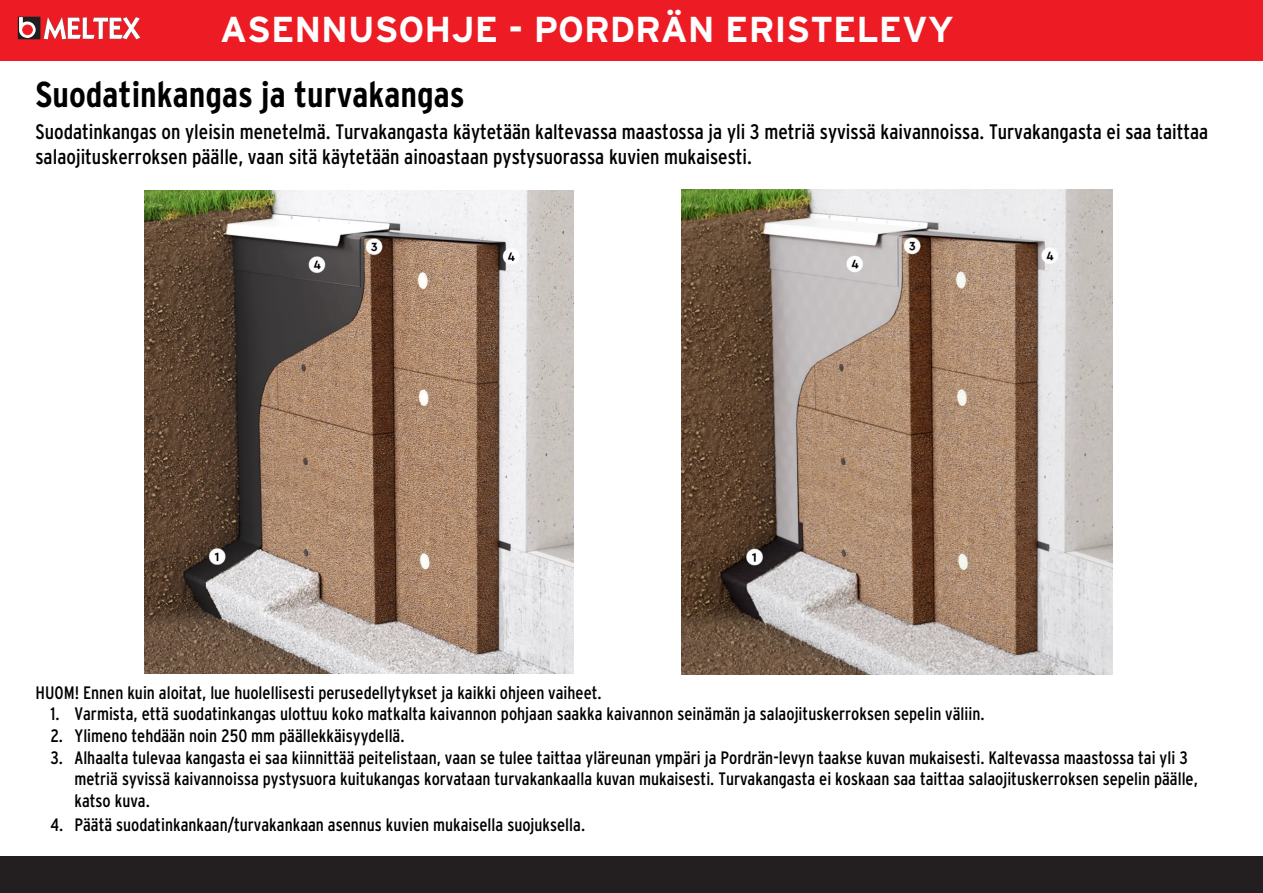
<style>
.page{position:relative;width:1263px;height:893px;background:#fff}
.page>*{position:absolute;margin:0;border:0;box-sizing:border-box;transform-origin:0 0}
.t1{font:700 36px "Interstate";color:#fff}
.t2{font:700 36px "Interstate Condensed";color:#000}
.t3{font:21px/25.2px "Interstate Condensed";color:#000}
.t4{font:18px/21.6px "Interstate Condensed";color:#000}
</style>
<div class="page">
<div style="left:0;top:0;width:1263px;height:61px;background:#ed1c24"></div>
<div style="left:0;top:857px;width:1263px;height:36px;background:#231f20"></div>
<svg style="left:44px;top:17px;width:96px;height:22px"></svg>
<div style="left:18px;top:17px;width:22px;height:22px;background:#1e1e20"></div>
<svg style="left:19px;top:17px;width:17px;height:21px"></svg>
<div style="left:23px;top:25px;width:9px;height:10px;background:#ed1c24;border-radius:50%"></div>
<div style="left:23px;top:25px;width:9px;height:10px;border:1px solid #ed1c24;border-radius:50%"></div>
<img style="left:145px;top:190px;width:429px;height:484px">
<img style="left:681px;top:189px;width:431px;height:486px">
<h1 class="t1" style="left:220px;top:9px;width:735px">ASENNUSOHJE - PORDRÄN ERISTELEVY</h1>
<h1 class="t2" style="left:35px;top:75px;width:431px">Suodatinkangas ja turvakangas</h1>
<p class="t3" style="left:35px;top:118px;width:1174px">Suodatinkangas on yleisin menetelmä. Turvakangasta käytetään kaltevassa maastossa ja yli 3 metriä syvissä kaivannoissa. Turvakangasta ei saa taittaa salaojituskerroksen päälle, vaan sitä käytetään ainoastaan pystysuorassa kuvien mukaisesti.</p>
<p class="t4" style="left:35px;top:682px;width:568px">HUOM! Ennen kuin aloitat, lue huolellisesti perusedellytykset ja kaikki ohjeen vaiheet.</p>
<p class="t4" style="left:50px;top:703px;width:936px">1. Varmista, että suodatinkangas ulottuu koko matkalta kaivannon pohjaan saakka kaivannon seinämän ja salaojituskerroksen sepelin väliin.</p>
<p class="t4" style="left:50px;top:725px;width:356px">2. Ylimeno tehdään noin 250 mm päällekkäisyydellä.</p>
<p class="t4" style="left:74px;top:746px;width:1125px;text-indent:-24px">3. Alhaalta tulevaa kangasta ei saa kiinnittää peitelistaan, vaan se tulee taittaa yläreunan ympäri ja Pordrän-levyn taakse kuvan mukaisesti. Kaltevassa maastossa tai yli 3 metriä syvissä kaivannoissa pystysuora kuitukangas korvataan turvakankaalla kuvan mukaisesti. Turvakangasta ei koskaan saa taittaa salaojituskerroksen sepelin päälle, katso kuva.</p>
<p class="t4" style="left:50px;top:814px;width:536px">4. Päätä suodatinkankaan/turvakankaan asennus kuvien mukaisella suojuksella.</p>
</div>
